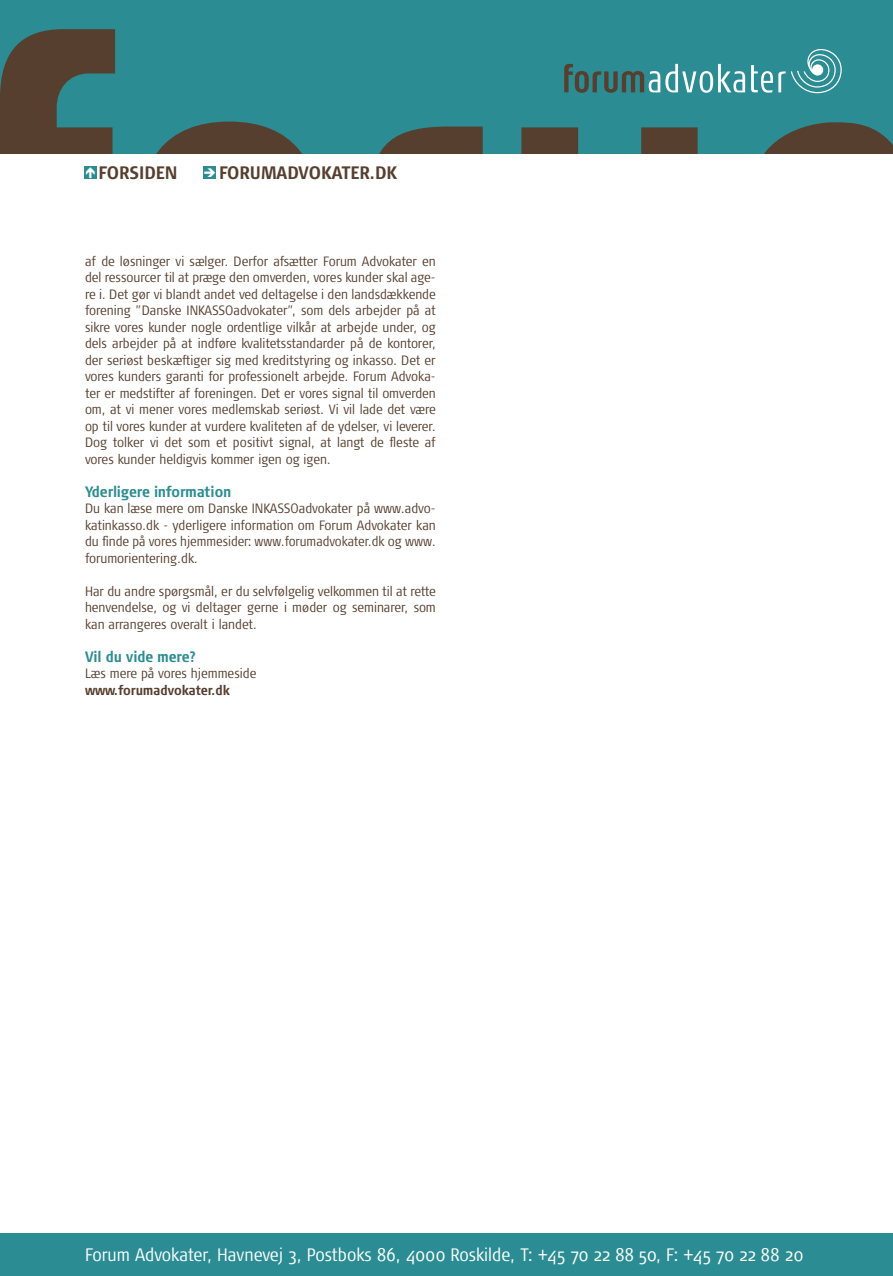
<style>
.page{position:relative;width:893px;height:1276px;background:#fff}
.page>*{position:absolute;margin:0;border:0;box-sizing:border-box;transform-origin:0 0}
.t1{font:300 18px "Signa Cond";color:#fff}
.t2{font:700 18px "Signa Cond";color:#573f2f}
.t3{font:700 15px "Signa Cond";letter-spacing:-.015em;color:#2b8d93}
.t4{font:300 13.5px/16.5px "Signa Cond";color:#573f2f;text-align:justify}
.t5{font:700 13.5px "Signa Cond";letter-spacing:-.005em;color:#573f2f}
.s1{color:#fff}
</style>
<div class="page">
<div style="left:0;top:1233px;width:893px;height:43px;background:#2b8d93"></div>
<div style="left:84px;top:166px;width:13px;height:13px;background:#2b8d93"></div>
<div style="left:204px;top:166px;width:12px;height:13px;background:#2b8d93"></div>
<div style="left:0;top:0;width:893px;height:153px;background:#2b8d93"></div>
<svg style="left:0;top:29px;width:115px;height:124px"></svg>
<svg style="left:157px;top:122px;width:145px;height:31px"></svg>
<svg style="left:380px;top:127px;width:103px;height:26px"></svg>
<svg style="left:521px;top:127px;width:177px;height:26px"></svg>
<svg style="left:764px;top:122px;width:129px;height:31px"></svg>
<svg style="left:564px;top:64px;width:181px;height:29px"></svg>
<svg style="left:751px;top:49px;width:91px;height:45px"></svg>
<h1 class="t2" style="left:99px;top:162px;width:81px">FORSIDEN</h1>
<h1 class="t2" style="left:203px;top:162px;width:195px"><span class="s1">➔</span> FORUMADVOKATER.DK</h1>
<p class="t4" style="left:85px;top:253px;width:352px">af de løsninger vi sælger. Derfor afsætter Forum Advokater en del ressourcer til at præge den omverden, vores kunder skal age&shy;re i. Det gør vi blandt andet ved deltagelse i den landsdækkende forening ”Danske INKASSOadvokater”, som dels arbejder på at sikre vores kunder nogle ordentlige vilkår at arbejde under, og dels arbejder på at indføre kvalitetsstandarder på de kontorer, der seriøst beskæftiger sig med kreditstyring og inkasso. Det er vores kunders garanti for professionelt arbejde. Forum Advoka&shy;ter er medstifter af foreningen. Det er vores signal til omverden om, at vi mener vores medlemskab seriøst. Vi vil lade det være op til vores kunder at vurdere kvaliteten af de ydelser, vi leverer.<br>Dog tolker vi det som et positivt signal, at langt de fleste af vores kunder heldigvis kommer igen og igen.</p>
<p class="t3" style="left:85px;top:483px;width:148px">Yderligere information</p>
<p class="t4" style="left:85px;top:500px;width:352px">Du kan læse mere om Danske INKASSOadvokater på www.advo&shy;katinkasso.dk - yderligere information om Forum Advokater kan du finde på vores hjemmesider: www.forumadvokater.dk og www. forumorientering.dk.</p>
<p class="t4" style="left:85px;top:583px;width:352px">Har du andre spørgsmål, er du selvfølgelig velkommen til at rette henvendelse, og vi deltager gerne i møder og seminarer, som kan arrangeres overalt i landet.</p>
<p class="t3" style="left:85px;top:648px;width:113px">Vil du vide mere?</p>
<p class="t4" style="left:85px;top:665px;width:173px">Læs mere på vores hjemmeside</p>
<p class="t5" style="left:85px;top:682px;width:146px">www.forumadvokater.dk</p>
<h1 class="t1" style="left:85px;top:1245px;width:720px">Forum Advokater, Havnevej 3, Postboks 86, 4000 Roskilde, T: +45 70 22 88 50, F: +45 70 22 88 20</h1>
</div>
